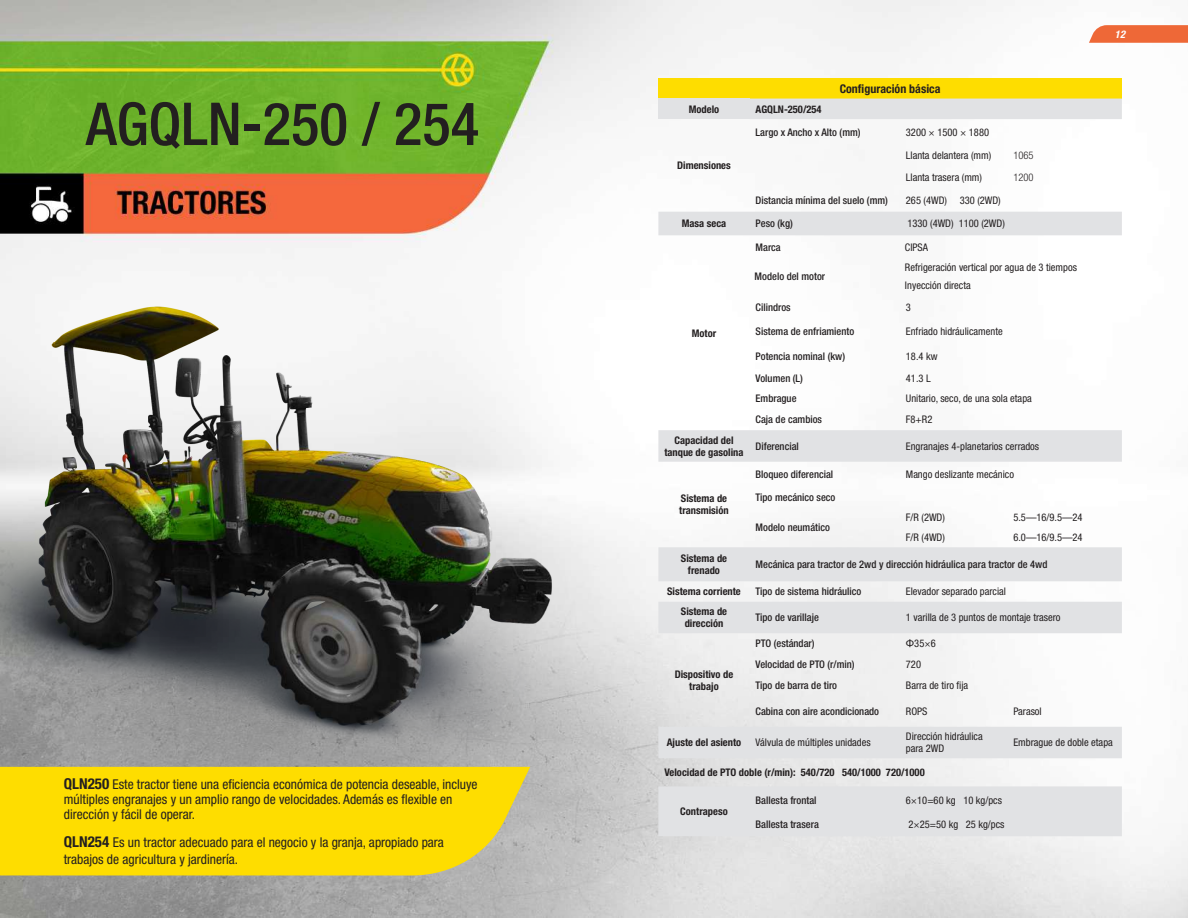
<style>
.page{position:relative;width:1188px;height:918px;background:#fff}
.page>*{position:absolute;margin:0;border:0;box-sizing:border-box;transform-origin:0 0}
.t1{font:500 condensed 59.25px "Helvetica Neue LT Std";color:#231f20}
.t2{font:condensed 13.5px/15px "Helvetica Neue LT Std";color:#231f20}
.t3{font:700 condensed 12px "Helvetica Neue LT Std";color:#231f20}
.t4{font:condensed 10.5px/22.8px "Helvetica Neue LT Std";color:#231f20}
.t5{font:500 condensed 10.5px "Helvetica Neue LT Std";color:#231f20}
.t6{font:700 condensed 10.5px/12px "Helvetica Neue LT Std";color:#231f20;text-align:center}
.t7{font:300 condensed 10.5px "Helvetica Neue LT Std";color:#231f20}
.t8{font:italic 700 condensed 10.5px "Helvetica Neue LT Std";color:#fff}
.s1{font-weight:700;font-size:15px}
.s2{font-family:"Arial";font-stretch:normal}
</style>
<div class="page">
<img style="left:0;top:0;width:1188px;height:918px">
<svg style="left:1089px;top:25px;width:99px;height:18px;background:#ee7244"></svg>
<svg style="left:0;top:795px;width:530px;height:80px;background:#f9da0c"></svg>
<img style="left:0;top:227px;width:584px;height:568px">
<div style="left:658px;top:78px;width:464px;height:21px;background:#fedd00"></div>
<svg style="left:658px;top:99px;width:464px;height:737px"></svg>
<h1 class="t1" style="left:86px;top:89px;width:395px">AGQLN-250 / 254</h1>
<p class="t2" style="left:64px;top:776px;width:415px"><span class="s1">QLN250</span> Este tractor tiene una eficiencia económica de potencia deseable, incluye múltiples engranajes y un amplio rango de velocidades. Además es flexible en dirección y fácil de operar.</p>
<p class="t2" style="left:64px;top:834px;width:382px;line-height:16.5px"><span class="s1">QLN254</span> Es un tractor adecuado para el negocio y la granja, apropiado para trabajos de agricultura y jardinería.</p>
<p class="t6" style="left:689px;top:103px;width:32px">Modelo</p>
<p class="t6" style="left:756px;top:103px;width:68px">AGQLN-250/254</p>
<p class="t3" style="left:840px;top:81px;width:102px">Configuración básica</p>
<p class="t6" style="left:677px;top:159px;width:55px">Dimensiones</p>
<p class="t5" style="left:756px;top:126px;width:106px">Largo x Ancho x Alto (mm)</p>
<p class="t4" style="left:906px;top:121px;width:87px">3200 × 1500 × 1880<br>Llanta delantera (mm)</p>
<p class="t7" style="left:1013px;top:149px;width:22px">1065</p>
<p class="t4" style="left:906px;top:165px;width:78px">Llanta trasera (mm)</p>
<p class="t7" style="left:1013px;top:171px;width:22px">1200</p>
<p class="t5" style="left:756px;top:194px;width:134px">Distancia mínima del suelo (mm)</p>
<p class="t4" style="left:906px;top:189px;width:96px">265 (4WD) 330 (2WD)</p>
<p class="t6" style="left:682px;top:217px;width:46px">Masa seca</p>
<p class="t5" style="left:756px;top:217px;width:39px">Peso (kg)</p>
<p class="t4" style="left:908px;top:212px;width:99px">1330 (4WD) 1100 (2WD)</p>
<p class="t6" style="left:692px;top:327px;width:26px">Motor</p>
<p class="t5" style="left:756px;top:241px;width:27px">Marca</p>
<p class="t4" style="left:905px;top:235px;width:25px">CIPSA</p>
<p class="t5" style="left:755px;top:270px;width:72px">Modelo del motor</p>
<p class="t4" style="left:905px;top:258px;width:174px;line-height:18.6px">Refrigeración vertical por agua de 3 tiempos<br>Inyección directa</p>
<p class="t5" style="left:756px;top:301px;width:37px">Cilindros</p>
<p class="t4" style="left:906px;top:296px;width:7px">3</p>
<p class="t5" style="left:756px;top:325px;width:100px">Sistema de enfriamiento</p>
<p class="t4" style="left:906px;top:320px;width:98px">Enfriado hidráulicamente</p>
<p class="t5" style="left:756px;top:350px;width:91px">Potencia nominal (kw)</p>
<p class="t4" style="left:906px;top:345px;width:33px">18.4 kw</p>
<p class="t5" style="left:756px;top:372px;width:49px">Volumen (L)</p>
<p class="t4" style="left:906px;top:367px;width:26px">41.3 L</p>
<p class="t5" style="left:756px;top:392px;width:42px">Embrague</p>
<p class="t4" style="left:906px;top:387px;width:127px">Unitario, seco, de una sola etapa</p>
<p class="t5" style="left:756px;top:413px;width:68px">Caja de cambios</p>
<p class="t4" style="left:906px;top:408px;width:28px">F8+R2</p>
<p class="t6" style="left:664px;top:434px;width:81px">Capacidad del tanque de gasolina</p>
<p class="t5" style="left:756px;top:440px;width:45px">Diferencial</p>
<p class="t4" style="left:906px;top:435px;width:135px">Engranajes 4-planetarios cerrados</p>
<p class="t6" style="left:679px;top:492px;width:51px;text-align:left">Sistema de transmisión</p>
<p class="t5" style="left:756px;top:468px;width:79px">Bloqueo diferencial</p>
<p class="t4" style="left:906px;top:463px;width:110px">Mango deslizante mecánico</p>
<p class="t5" style="left:756px;top:491px;width:81px">Tipo mecánico seco</p>
<p class="t5" style="left:756px;top:521px;width:76px">Modelo neumático</p>
<p class="t4" style="left:906px;top:506px;width:41px">F/R (2WD)</p>
<p class="t4" style="left:1013px;top:506px;width:71px">5.5—16/9.5—24</p>
<p class="t4" style="left:906px;top:526px;width:41px">F/R (4WD)</p>
<p class="t4" style="left:1013px;top:526px;width:71px">6.0—16/9.5—24</p>
<p class="t6" style="left:681px;top:552px;width:48px">Sistema de frenado</p>
<p class="t5" style="left:756px;top:558px;width:293px">Mecánica para tractor de 2wd y dirección hidráulica para tractor de 4wd</p>
<p class="t6" style="left:667px;top:585px;width:75px">Sistema corriente</p>
<p class="t5" style="left:756px;top:585px;width:107px">Tipo de sistema hidráulico</p>
<p class="t4" style="left:906px;top:580px;width:102px">Elevador separado parcial</p>
<p class="t6" style="left:681px;top:605px;width:48px">Sistema de dirección</p>
<p class="t5" style="left:756px;top:611px;width:65px">Tipo de varillaje</p>
<p class="t4" style="left:906px;top:606px;width:156px">1 varilla de 3 puntos de montaje trasero</p>
<p class="t6" style="left:675px;top:668px;width:60px">Dispositivo de trabajo</p>
<p class="t5" style="left:756px;top:637px;width:60px">PTO (estándar)</p>
<p class="t4" style="left:906px;top:632px;width:31px"><span class="s2">Φ</span>35×6</p>
<p class="t5" style="left:756px;top:658px;width:100px">Velocidad de PTO (r/min)</p>
<p class="t4" style="left:906px;top:653px;width:17px">720</p>
<p class="t5" style="left:756px;top:679px;width:83px">Tipo de barra de tiro</p>
<p class="t4" style="left:906px;top:674px;width:64px">Barra de tiro fija</p>
<p class="t5" style="left:756px;top:705px;width:125px">Cabina con aire acondicionado</p>
<p class="t4" style="left:906px;top:700px;width:23px">ROPS</p>
<p class="t4" style="left:1013px;top:700px;width:30px">Parasol</p>
<p class="t8" style="left:1115px;top:28px;width:12px">12</p>
<p class="t6" style="left:667px;top:736px;width:76px">Ajuste del asiento</p>
<p class="t4" style="left:756px;top:731px;width:117px">Válvula de múltiples unidades</p>
<p class="t4" style="left:906px;top:730px;width:78px;line-height:12px">Dirección hidráulica para 2WD</p>
<p class="t4" style="left:1013px;top:731px;width:101px">Embrague de doble etapa</p>
<p class="t6" style="left:664px;top:766px;width:262px">Velocidad de PTO doble (r/min): 540/720 540/1000 720/1000</p>
<p class="t6" style="left:680px;top:805px;width:49px">Contrapeso</p>
<p class="t5" style="left:756px;top:794px;width:63px">Ballesta frontal</p>
<p class="t4" style="left:906px;top:788px;width:98px">6×10=60 kg 10 kg/pcs</p>
<p class="t5" style="left:756px;top:818px;width:65px">Ballesta trasera</p>
<p class="t4" style="left:908px;top:813px;width:98px">2×25=50 kg 25 kg/pcs</p>
</div>
